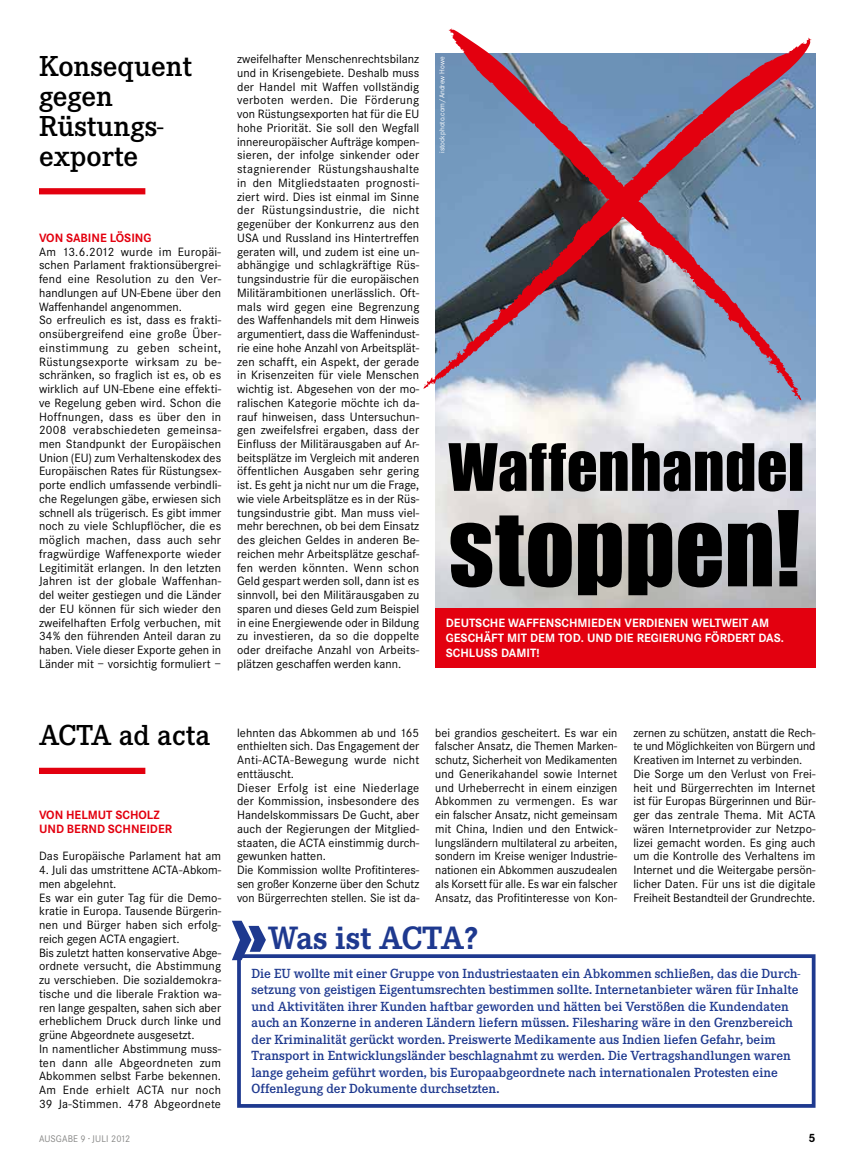
<style>
.page{position:relative;width:851px;height:1170px;background:#fff}
.page>*{position:absolute;margin:0;border:0;box-sizing:border-box;transform-origin:0 0}
.t1{font:700 33.5px "Corporate E";color:#1e398f}
.t2{font:600 30px/30px "Corporate E";color:#000}
.t3{font:600 13.75px/16.5px "Corporate E";color:#1e398f}
.t4{font:12.5px/13.8px "Corporate S";letter-spacing:.005em;color:#000}
.t5{font:700 12.5px/15px "Corporate S";color:#fff}
.t6{font:700 12.5px/13.8px "Corporate S";color:#e3000f}
.t7{font:700 12.5px "Corporate S";letter-spacing:.09em;color:#fff}
.t8{font:700 12.5px "Corporate S";color:#000}
.t9{font:10px "Corporate S";letter-spacing:.01em;color:#878786}
.t10{font:7.5px "Corporate S";color:#fff}
</style>
<div class="page">
<div style="left:39px;top:188px;width:106px;height:6px;background:#e3000f"></div>
<img style="left:435px;top:53px;width:380px;height:555px">
<div style="left:39px;top:767px;width:106px;height:7px;background:#e3000f"></div>
<div style="left:237px;top:954px;width:578px;height:153px;border:4px solid #1e398f"></div>
<svg style="left:232px;top:920px;width:34px;height:40px"></svg>
<svg style="left:448px;top:443px;width:337px;height:48px;background:#4f4e4f"></svg>
<div style="left:789px;top:443px;width:13px;height:48px;background:#000"></div>
<svg style="left:450px;top:515px;width:121px;height:72px;background:#4a4948"></svg>
<svg style="left:578px;top:522px;width:43px;height:73px;background:#252423"></svg>
<svg style="left:628px;top:522px;width:44px;height:73px;background:#242424"></svg>
<svg style="left:678px;top:522px;width:43px;height:65px;background:#29292a"></svg>
<svg style="left:728px;top:522px;width:43px;height:64px;background:#1c1d1d"></svg>
<svg style="left:777px;top:510px;width:21px;height:76px;background:#262627"></svg>
<div style="left:435px;top:608px;width:380px;height:60px;background:#e3000f"></div>
<svg style="left:448px;top:28px;width:353px;height:372px"></svg>
<svg style="left:423px;top:37px;width:388px;height:352px;background:#88859f"></svg>
<svg style="left:525px;top:281px;width:7px;height:6px"></svg>
<svg style="left:548px;top:257px;width:9px;height:10px"></svg>
<svg style="left:455px;top:343px;width:13px;height:13px"></svg>
<h2 class="t2" style="left:39px;top:51px;width:155px">Konsequent gegen<br>Rüstungs&shy;exporte</h2>
<p class="t6" style="left:39px;top:231px;width:114px">VON SABINE LÖSING</p>
<p class="t4" style="left:39px;top:245px;width:184px">Am 13.6.2012 wurde im Europäi&shy;schen Parlament fraktionsübergrei&shy;fend eine Resolution zu den Ver&shy;handlungen auf UN-Ebene über den Waffenhandel angenommen.<br>So erfreulich es ist, dass es frakti&shy;onsübergreifend eine große Über&shy;einstimmung zu geben scheint, Rüstungsexporte wirksam zu be&shy;schränken, so fraglich ist es, ob es wirklich auf UN-Ebene eine effekti&shy;ve Regelung geben wird. Schon die Hoffnungen, dass es über den in 2008 verabschiedeten gemeinsa&shy;men Standpunkt der Europäischen Union (EU) zum Verhaltenskodex des Europäischen Rates für Rüstungsex&shy;porte endlich umfassende verbindli&shy;che Regelungen gäbe, erwiesen sich schnell als trügerisch. Es gibt immer noch zu viele Schlupflöcher, die es möglich machen, dass auch sehr fragwürdige Waffenexporte wieder Legitimität erlangen. In den letzten Jahren ist der globale Waffenhan&shy;del weiter gestiegen und die Länder der EU können für sich wieder den zweifelhaften Erfolg verbuchen, mit 34% den führenden Anteil daran zu haben. Viele dieser Exporte gehen in Länder mit – vorsichtig formuliert –</p>
<p class="t4" style="left:237px;top:52px;width:184px;text-align:justify">zweifelhafter Menschenrechtsbilanz und in Krisengebiete. Deshalb muss der Handel mit Waffen vollständig verboten werden. Die Förderung von Rüstungsexporten hat für die EU hohe Priorität. Sie soll den Wegfall innereuropäischer Aufträge kompen&shy;sieren, der infolge sinkender oder stagnierender Rüstungshaushalte in den Mitgliedstaaten prognosti&shy;ziert wird. Dies ist einmal im Sinne der Rüstungsindustrie, die nicht gegenüber der Konkurrenz aus den USA und Russland ins Hintertreffen geraten will, und zudem ist eine un&shy;abhängige und schlagkräftige Rüs&shy;tungsindustrie für die europäischen Militärambitionen unerlässlich. Oft&shy;mals wird gegen eine Begrenzung des Waffenhandels mit dem Hinweis argumentiert, dass die Waffenindust&shy;rie eine hohe Anzahl von Arbeitsplät&shy;zen schafft, ein Aspekt, der gerade in Krisenzeiten für viele Menschen wichtig ist. Abgesehen von der mo&shy;ralischen Kategorie möchte ich da&shy;rauf hinweisen, dass Untersuchun&shy;gen zweifelsfrei ergaben, dass der Einfluss der Militärausgaben auf Ar&shy;beitsplätze im Vergleich mit anderen öffentlichen Ausgaben sehr gering ist. Es geht ja nicht nur um die Frage, wie viele Arbeitsplätze es in der Rüs&shy;tungsindustrie gibt. Man muss viel&shy;mehr berechnen, ob bei dem Einsatz des gleichen Geldes in anderen Be&shy;reichen mehr Arbeitsplätze geschaf&shy;fen werden könnten. Wenn schon Geld gespart werden soll, dann ist es sinnvoll, bei den Militärausgaben zu sparen und dieses Geld zum Beispiel in eine Energiewende oder in Bildung zu investieren, da so die doppelte oder dreifache Anzahl von Arbeits&shy;plätzen geschaffen werden kann.</p>
<p class="t10" style="left:437px;top:153px;width:98px;rotate:-90deg">istockphoto.com/Andrew Howe</p>
<p class="t5" style="left:446px;top:615px;width:38px">DEUTSCH</p>
<p class="t5" style="left:498px;top:615px;width:65px">E WAFFENSCHM</p>
<p class="t7" style="left:587px;top:616px;width:181px">IEDEN VERDIENEN WELTWEIT AM</p>
<p class="t5" style="left:446px;top:630px;width:23px">GESCH</p>
<p class="t5" style="left:446px;top:630px;width:339px;text-indent:38px">ÄFT M IT DEM TOD. UND DIE REGIERUNG FÖRDERT DAS.<br>SCH LUSS DAM IT!</p>
<h2 class="t2" style="left:39px;top:720px;width:173px">ACTA ad acta</h2>
<p class="t6" style="left:39px;top:808px;width:132px">VON HELM UT SCHOLZ<br>UND BERND SCH NEIDER</p>
<p class="t4" style="left:39px;top:849px;width:183px">Das Europäische Parlament hat am</p>
<p class="t4" style="left:39px;top:863px;width:184px">4. Juli das umstrittene ACTA-Abkom&shy;men abgelehnt.<br>Es war ein guter Tag für die Demo&shy;kratie in Europa. Tausende Bürgerin&shy;nen und Bürger haben sich erfolg&shy;reich gegen ACTA engagiert.<br>Bis zuletzt hatten konservative Abge&shy;ordnete versucht, die Abstimmung zu verschieben. Die sozialdemokra&shy;tische und die liberale Fraktion wa&shy;ren lange gespalten, sahen sich aber erheblichem Druck durch linke und grüne Abgeordnete ausgesetzt.<br>In namentlicher Abstimmung muss&shy;ten dann alle Abgeordneten zum<br>Abkommen selbst Farbe bekennen.<br>Am Ende erhielt ACTA nur noch<br>39 Ja-Stimmen. 478 Abgeordnete</p>
<p class="t4" style="left:237px;top:725px;width:184px">lehnten das Abkommen ab und 165 enthielten sich. Das Engagement der<br>Anti-ACTA-Bewegung wurde nicht enttäuscht.<br>Dieser Erfolg ist eine Niederlage der Kommission, insbesondere des<br>Handelskommissars De Gucht, aber auch der Regierungen der Mitglied&shy;staaten, die ACTA einstimmig durch&shy;gewunken hatten.<br>Die Kommission wollte Profitinteres&shy;sen großer Konzerne über den Schutz von Bürgerrechten stellen. Sie ist da-</p>
<p class="t4" style="left:435px;top:725px;width:184px;text-align:justify">bei grandios gescheitert. Es war ein falscher Ansatz, die Themen Marken&shy;schutz, Sicherheit von Medikamenten und Generikahandel sowie Internet und Urheberrecht in einem einzigen Abkommen zu vermengen. Es war ein falscher Ansatz, nicht gemeinsam mit China, Indien und den Entwick&shy;lungsländern multilateral zu arbeiten, sondern im Kreise weniger Industrie&shy;nationen ein Abkommen auszudealen als Korsett für alle. Es war ein falscher Ansatz, das Profitinteresse von Kon-</p>
<p class="t4" style="left:633px;top:725px;width:184px">zernen zu schützen, anstatt die Rech&shy;te und Möglichkeiten von Bürgern und Kreativen im Internet zu verbinden.<br>Die Sorge um den Verlust von Frei&shy;heit und Bürgerrechten im Internet ist für Europas Bürgerinnen und Bür&shy;ger das zentrale Thema. Mit ACTA wären Internetprovider zur Netzpo&shy;lizei gemacht worden. Es ging auch um die Kontrolle des Verhaltens im Internet und die Weitergabe persön&shy;licher Daten. Für uns ist die digitale Freiheit Bestandteil der Grundrechte.</p>
<h1 class="t1" style="left:268px;top:918px;width:211px">Was ist ACTA?</h1>
<p class="t3" style="left:251px;top:965px;width:550px">Die EU wollte mit einer Gruppe von Industriestaaten ein Abkommen schließen, das die Durch&shy;setzung von geistigen Eigentumsrechten bestimmen sollte. Internetanbieter wären für Inhalte und Aktivitäten ihrer Kunden haftbar geworden und hätten bei Verstößen die Kundendaten auch an Konzerne in anderen Ländern liefern müssen. Filesharing wäre in den Grenzbereich der Kriminalität gerückt worden. Preiswerte Medikamente aus Indien liefen Gefahr, beim Transport in Entwicklungsländer beschlagnahmt zu werden. Die Vertragshandlungen waren lange geheim geführt worden, bis Europaabgeordnete nach internationalen Protesten eine Offenlegung der Dokumente durchsetzten.</p>
<p class="t9" style="left:39px;top:1133px;width:93px">Ausgabe 9 · Juli 2012</p>
<p class="t8" style="left:808px;top:1130px;width:9px">5</p>
</div>
